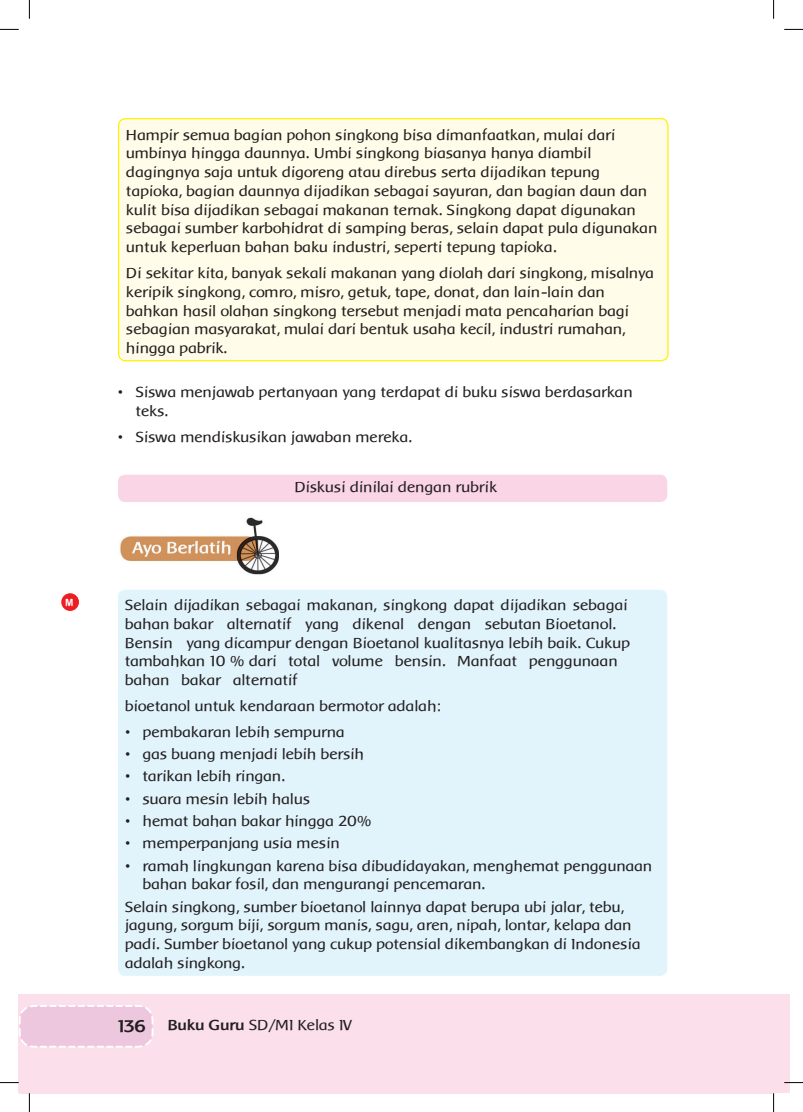
<style>
.page{position:relative;width:803px;height:1112px;background:#fff}
.page>*{position:absolute;margin:0;border:0;box-sizing:border-box;transform-origin:0 0}
.t1{font:700 17.5px "Baar Metanoia";color:#231f20}
.t2{font:15px/18.8px "Baar Metanoia";color:#231f20}
.t3{font:10px "Arial Rounded MT Bold";color:#fff}
.s1{font-weight:700}
</style>
<div class="page">
<img style="left:119px;top:499px;width:160px;height:76px">
<div style="left:18px;top:994px;width:772px;height:98px;background:#fbdfeb"></div>
<svg style="left:19px;top:1005px;width:135px;height:43px;background:#eecce1"></svg>
<div style="left:119px;top:119px;width:549px;height:241px;background:#fffde9;border-radius:7px"></div>
<div style="left:118px;top:118px;width:550px;height:243px;border:1px solid #fff101;border-radius:7px"></div>
<div style="left:118px;top:474px;width:549px;height:28px;background:#fad5e5;border-radius:7px"></div>
<div style="left:118px;top:589px;width:549px;height:386px;background:#e1f4fc;border-radius:7px"></div>
<div style="left:61px;top:593px;width:18px;height:17px;background:#ee1d23;border-radius:50%"></div>
<svg style="left:0;top:29px;width:19px;height:1px"></svg>
<svg style="left:784px;top:29px;width:19px;height:1px"></svg>
<svg style="left:0;top:1082px;width:19px;height:1px"></svg>
<svg style="left:784px;top:1082px;width:19px;height:1px"></svg>
<svg style="left:29px;top:0;width:1px;height:19px"></svg>
<svg style="left:29px;top:1092px;width:1px;height:19px"></svg>
<svg style="left:773px;top:0;width:1px;height:19px"></svg>
<svg style="left:773px;top:1092px;width:1px;height:19px"></svg>
<p class="t3" style="left:65px;top:596px;width:10px">M</p>
<p class="t2" style="left:126px;top:125px;width:533px">Hampir semua bagian pohon singkong bisa dimanfaatkan, mulai dari umbinya hingga daunnya. Umbi singkong biasanya hanya diambil dagingnya saja untuk digoreng atau direbus serta dijadikan tepung tapioka, bagian daunnya dijadikan sebagai sayuran, dan bagian daun dan kulit bisa dijadikan sebagai makanan ternak. Singkong dapat digunakan sebagai sumber karbohidrat di samping beras, selain dapat pula digunakan untuk keperluan bahan baku industri, seperti tepung tapioka.</p>
<p class="t2" style="left:126px;top:263px;width:529px">Di sekitar kita, banyak sekali makanan yang diolah dari singkong, misalnya keripik singkong, comro, misro, getuk, tape, donat, dan lain-lain dan bahkan hasil olahan singkong tersebut menjadi mata pencaharian bagi sebagian masyarakat, mulai dari bentuk usaha kecil, industri rumahan, hingga pabrik.</p>
<p class="t2" style="left:136px;top:383px;width:499px;text-indent:-18px">• Siswa menjawab pertanyaan yang terdapat di buku siswa berdasarkan teks.</p>
<p class="t2" style="left:118px;top:427px;width:296px">• Siswa mendiskusikan jawaban mereka.</p>
<p class="t2" style="left:295px;top:477px;width:204px">Diskusi dinilai dengan rubrik</p>
<p class="t2" style="left:125px;top:595px;width:507px">Selain dijadikan sebagai makanan, singkong dapat dijadikan sebagai bahan bakar alternatif yang dikenal dengan sebutan Bioetanol.<br>Bensin yang dicampur dengan Bioetanol kualitasnya lebih baik. Cukup tambahkan 10 % dari total volume bensin. Manfaat penggunaan bahan bakar alternatif</p>
<p class="t2" style="left:125px;top:696px;width:317px">bioetanol untuk kendaraan bermotor adalah:</p>
<p class="t2" style="left:125px;top:722px;width:221px">• pembakaran lebih sempurna</p>
<p class="t2" style="left:125px;top:744px;width:241px">• gas buang menjadi lebih bersih</p>
<p class="t2" style="left:125px;top:767px;width:162px">• tarikan lebih ringan.</p>
<p class="t2" style="left:125px;top:789px;width:187px">• suara mesin lebih halus</p>
<p class="t2" style="left:125px;top:811px;width:248px">• hemat bahan bakar hingga 20%</p>
<p class="t2" style="left:125px;top:833px;width:216px">• memperpanjang usia mesin</p>
<p class="t2" style="left:143px;top:856px;width:511px;text-indent:-18px">• ramah lingkungan karena bisa dibudidayakan, menghemat penggunaan bahan bakar fosil, dan mengurangi pencemaran.</p>
<p class="t2" style="left:125px;top:897px;width:517px">Selain singkong, sumber bioetanol lainnya dapat berupa ubi jalar, tebu, jagung, sorgum biji, sorgum manis, sagu, aren, nipah, lontar, kelapa dan padi. Sumber bioetanol yang cukup potensial dikembangkan di Indonesia adalah singkong.</p>
<p class="t1" style="left:118px;top:1016px;width:29px">136</p>
<p class="t2" style="left:168px;top:1015px;width:186px"><span class="s1">Buku Guru</span> SD/MI Kelas IV</p>
</div>
